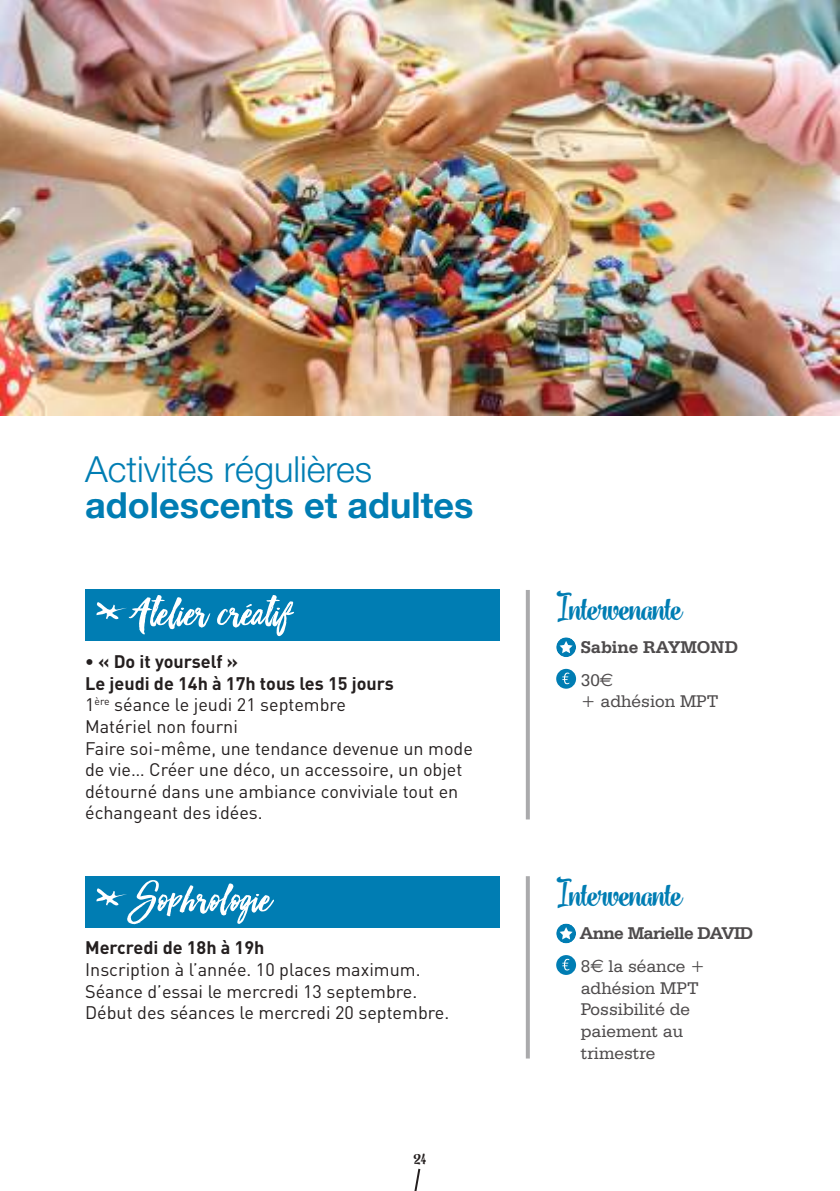
<style>
.page{position:relative;width:840px;height:1191px;background:#fff}
.page>*{position:absolute;margin:0;border:0;box-sizing:border-box;transform-origin:0 0}
.t1{font:50px "Boutique Script";letter-spacing:.005em;color:#fff}
.t2{font:700 40px "Vanilla Shot";color:#007db3}
.t3{font:700 36px "Helvetica Neue";color:#007db3}
.t4{font:300 36px "Helvetica Neue";color:#007db3}
.t5{font:700 24px "Vanilla Shot";color:#241f1f}
.t6{font:18px/21.6px "DIN";color:#241f1f}
.t7{font:18px/21.6px "Serifa BT";color:#4e4b4c}
.t8{font:700 18px/33px "Serifa BT";letter-spacing:-.03em;color:#4e4b4c}
.t9{font:700 18px "DIN";color:#241f1f}
.t10{font:700 18px/33px "Serifa BT";color:#4e4b4c}
.s1{font-weight:700}
.s2{font-weight:400}
.s3{font-family:"Euro Sans";font-weight:400}
</style>
<div class="page">
<svg style="left:414px;top:1168px;width:7px;height:23px"></svg>
<img style="left:0;top:0;width:839px;height:416px">
<div style="left:85px;top:590px;width:414px;height:51px;background:#007db3"></div>
<svg style="left:556px;top:637px;width:19px;height:20px"></svg>
<svg style="left:559px;top:641px;width:13px;height:12px"></svg>
<div style="left:556px;top:669px;width:19px;height:19px;background:#007db3;border-radius:50%"></div>
<svg style="left:562px;top:672px;width:7px;height:12px"></svg>
<svg style="left:96px;top:602px;width:30px;height:18px"></svg>
<svg style="left:525px;top:590px;width:4px;height:229px"></svg>
<div style="left:85px;top:876px;width:414px;height:51px;background:#007db3"></div>
<svg style="left:556px;top:923px;width:19px;height:20px"></svg>
<svg style="left:559px;top:927px;width:13px;height:12px"></svg>
<div style="left:556px;top:955px;width:19px;height:20px;background:#007db3;border-radius:50%"></div>
<svg style="left:562px;top:958px;width:7px;height:12px"></svg>
<svg style="left:96px;top:888px;width:31px;height:18px"></svg>
<svg style="left:525px;top:876px;width:4px;height:182px"></svg>
<h3 class="t4" style="left:85px;top:447px;width:288px">Activités régulières</h3>
<h3 class="t3" style="left:85px;top:483px;width:389px">adolescents et adultes</h3>
<h1 class="t1" style="left:127px;top:590px;width:163px">Atelier créatif</h1>
<p class="t6" style="left:85px;top:650px;width:389px"><span class="s1">• « Do it yourself »<br>Le jeudi de 14h à 17h tous les 15 jours<br></span>1<sup>ère</sup> séance le jeudi 21 septembre<br>Matériel non fourni<br>Faire soi-même, une tendance devenue un mode de vie… Créer une déco, un accessoire, un objet détourné dans une ambiance conviviale tout en échangeant des idées.</p>
<h1 class="t1" style="left:127px;top:876px;width:144px">Sophrologie</h1>
<p class="t9" style="left:85px;top:936px;width:181px">Mercredi de 18h à 19h</p>
<p class="t6" style="left:85px;top:958px;width:365px">Inscription à l’année. 10 places maximum.<br>Séance d’essai le mercredi 13 septembre.<br>Début des séances le mercredi 20 septembre.</p>
<h3 class="t5" style="left:413px;top:1141px;width:14px">24</h3>
<h2 class="t2" style="left:556px;top:583px;width:127px">Intervenante</h2>
<p class="t10" style="left:580px;top:630px;width:159px">Sabine RAYMOND<br><span class="s2">30</span><span class="s3">€</span></p>
<p class="t7" style="left:580px;top:690px;width:139px">+ adhésion MPT</p>
<h2 class="t2" style="left:556px;top:869px;width:127px">Intervenante</h2>
<p class="t8" style="left:579px;top:916px;width:175px">Anne Marielle DAVID<br><span class="s2">8</span><span class="s3">€</span> <span class="s2">la séance +</span></p>
<p class="t7" style="left:580px;top:976px;width:119px">adhésion MPT<br>Possibilité de paiement au trimestre</p>
</div>
